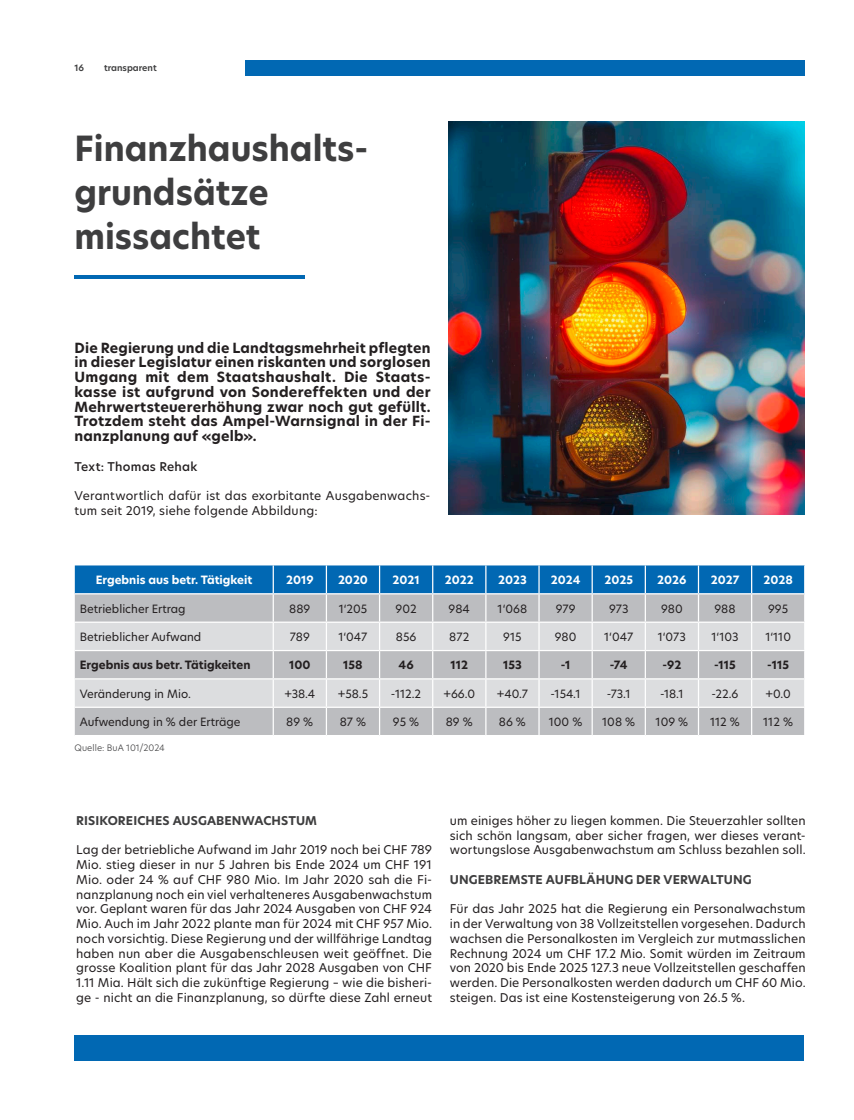
<style>
.page{position:relative;width:854px;height:1120px;background:#fff}
.page>*{position:absolute;margin:0;border:0;box-sizing:border-box;transform-origin:0 0}
.t1{font:700 34px/44.2px "New Hero";color:#3e3e3f}
.t2{font:700 13.75px/14.8px "New Hero";letter-spacing:.015em;color:#231f20;text-align:justify}
.t3{font:11.88px/14.8px "New Hero";letter-spacing:.01em;color:#231f20;text-align:justify}
.t4{font:700 11.88px "New Hero";letter-spacing:.01em;color:#3e3e3f}
.t5{font:500 11.88px "New Hero";letter-spacing:.02em;color:#231f20}
.t6{font:11.25px "New Hero";color:#231f20}
.t7{font:700 11.25px "New Hero";color:#fff}
.t8{font:700 11.25px "New Hero";color:#231f20}
.t9{font:300 8.75px "New Hero";letter-spacing:.005em;color:#3e3e3f}
.t10{font:600 8.75px "New Hero";color:#3e3e3f}
</style>
<div class="page">
<div style="left:74px;top:1035px;width:730px;height:25px;background:#0168b3"></div>
<div style="left:245px;top:60px;width:559px;height:15px;background:#0168b3"></div>
<hr style="left:74px;top:275px;width:231px;height:4px;background:#0168b3">
<img style="left:448px;top:121px;width:356px;height:394px">
<svg style="left:75px;top:565px;width:730px;height:170px;background:#abbdcb"></svg>
<hr style="left:75px;top:706px;width:198px;height:2px;background:#fff">
<hr style="left:273px;top:706px;width:53px;height:2px;background:#fff">
<hr style="left:326px;top:706px;width:54px;height:2px;background:#fff">
<hr style="left:380px;top:706px;width:53px;height:2px;background:#fff">
<hr style="left:433px;top:706px;width:53px;height:2px;background:#fff">
<hr style="left:486px;top:706px;width:53px;height:2px;background:#fff">
<hr style="left:539px;top:706px;width:53px;height:2px;background:#fff">
<hr style="left:592px;top:706px;width:53px;height:2px;background:#fff">
<hr style="left:645px;top:706px;width:53px;height:2px;background:#fff">
<hr style="left:698px;top:706px;width:54px;height:2px;background:#fff">
<hr style="left:752px;top:706px;width:53px;height:2px;background:#fff">
<p class="t10" style="left:74px;top:62px;width:11px">16</p>
<p class="t10" style="left:104px;top:62px;width:54px">transparent</p>
<h1 class="t1" style="left:74px;top:126px;width:295px">Finanzhaushalts&shy;grundsätze missachtet</h1>
<p class="t2" style="left:75px;top:340px;width:357px">Die Regierung und die Landtagsmehrheit pflegten in dieser Legislatur einen riskanten und sorglosen Umgang mit dem Staatshaushalt. Die Staats&shy;kasse ist aufgrund von Sondereffekten und der Mehrwertsteuererhöhung zwar noch gut gefüllt.<br>Trotzdem steht das Ampel-Warnsignal in der Fi&shy;nanzplanung auf «gelb».</p>
<p class="t5" style="left:75px;top:458px;width:124px">Text: Thomas Rehak</p>
<p class="t3" style="left:75px;top:488px;width:357px">Verantwortlich dafür ist das exorbitante Ausgabenwachs&shy;tum seit 2019, siehe folgende Abbildung:</p>
<p class="t7" style="left:96px;top:572px;width:158px">Ergebnis aus betr. Tätigkeit</p>
<p class="t7" style="left:286px;top:572px;width:29px">2019</p>
<p class="t7" style="left:338px;top:572px;width:31px">2020</p>
<p class="t7" style="left:392px;top:572px;width:29px">2021</p>
<p class="t7" style="left:445px;top:572px;width:30px">2022</p>
<p class="t7" style="left:498px;top:572px;width:30px">2023</p>
<p class="t7" style="left:551px;top:572px;width:31px">2024</p>
<p class="t7" style="left:604px;top:572px;width:30px">2025</p>
<p class="t7" style="left:657px;top:572px;width:31px">2026</p>
<p class="t7" style="left:711px;top:572px;width:30px">2027</p>
<p class="t7" style="left:763px;top:572px;width:31px">2028</p>
<p class="t6" style="left:80px;top:601px;width:107px">Betrieblicher Ertrag</p>
<p class="t6" style="left:289px;top:601px;width:23px">889</p>
<p class="t6" style="left:339px;top:601px;width:30px">1‘205</p>
<p class="t6" style="left:396px;top:601px;width:23px">902</p>
<p class="t6" style="left:449px;top:601px;width:23px">984</p>
<p class="t6" style="left:498px;top:601px;width:31px">1‘068</p>
<p class="t6" style="left:556px;top:601px;width:21px">979</p>
<p class="t6" style="left:609px;top:601px;width:21px">973</p>
<p class="t6" style="left:661px;top:601px;width:23px">980</p>
<p class="t6" style="left:714px;top:601px;width:23px">988</p>
<p class="t6" style="left:768px;top:601px;width:21px">995</p>
<p class="t6" style="left:80px;top:629px;width:123px">Betrieblicher Aufwand</p>
<p class="t6" style="left:290px;top:629px;width:22px">789</p>
<p class="t6" style="left:338px;top:629px;width:31px">1‘047</p>
<p class="t6" style="left:396px;top:629px;width:22px">856</p>
<p class="t6" style="left:449px;top:629px;width:21px">872</p>
<p class="t6" style="left:503px;top:629px;width:20px">915</p>
<p class="t6" style="left:555px;top:629px;width:23px">980</p>
<p class="t6" style="left:604px;top:629px;width:31px">1‘047</p>
<p class="t6" style="left:658px;top:629px;width:30px">1‘073</p>
<p class="t6" style="left:711px;top:629px;width:29px">1‘103</p>
<p class="t6" style="left:765px;top:629px;width:27px">1‘110</p>
<p class="t8" style="left:80px;top:657px;width:172px">Ergebnis aus betr. Tätigkeiten</p>
<p class="t8" style="left:289px;top:657px;width:23px">100</p>
<p class="t8" style="left:343px;top:657px;width:21px">158</p>
<p class="t8" style="left:399px;top:657px;width:17px">46</p>
<p class="t8" style="left:450px;top:657px;width:19px">112</p>
<p class="t8" style="left:503px;top:657px;width:20px">153</p>
<p class="t8" style="left:561px;top:657px;width:11px">-1</p>
<p class="t8" style="left:610px;top:657px;width:19px">-74</p>
<p class="t8" style="left:662px;top:657px;width:20px">-92</p>
<p class="t8" style="left:714px;top:657px;width:23px">-115</p>
<p class="t8" style="left:767px;top:657px;width:23px">-115</p>
<p class="t6" style="left:80px;top:686px;width:113px">Veränderung in Mio.</p>
<p class="t6" style="left:284px;top:686px;width:32px">+38.4</p>
<p class="t6" style="left:338px;top:686px;width:32px">+58.5</p>
<p class="t6" style="left:391px;top:686px;width:32px">-112.2</p>
<p class="t6" style="left:443px;top:686px;width:33px">+66.0</p>
<p class="t6" style="left:497px;top:686px;width:33px">+40.7</p>
<p class="t6" style="left:550px;top:686px;width:32px">-154.1</p>
<p class="t6" style="left:607px;top:686px;width:25px">-73.1</p>
<p class="t6" style="left:660px;top:686px;width:25px">-18.1</p>
<p class="t6" style="left:712px;top:686px;width:28px">-22.6</p>
<p class="t6" style="left:766px;top:686px;width:27px">+0.0</p>
<p class="t6" style="left:80px;top:714px;width:162px">Aufwendung in % der Erträge</p>
<p class="t6" style="left:286px;top:714px;width:28px">89 %</p>
<p class="t6" style="left:340px;top:714px;width:28px">87 %</p>
<p class="t6" style="left:393px;top:714px;width:28px">95 %</p>
<p class="t6" style="left:446px;top:714px;width:28px">89 %</p>
<p class="t6" style="left:499px;top:714px;width:29px">86 %</p>
<p class="t6" style="left:549px;top:714px;width:35px">100 %</p>
<p class="t6" style="left:602px;top:714px;width:34px">108 %</p>
<p class="t6" style="left:656px;top:714px;width:34px">109 %</p>
<p class="t6" style="left:710px;top:714px;width:31px">112 %</p>
<p class="t6" style="left:763px;top:714px;width:31px">112 %</p>
<p class="t9" style="left:74px;top:742px;width:92px">Quelle: BuA 101/2024</p>
<p class="t4" style="left:76px;top:812px;width:242px">RISIKOREICHES AUSGABENWACHSTUM</p>
<p class="t3" style="left:76px;top:842px;width:357px">Lag der betriebliche Aufwand im Jahr 2019 noch bei CHF 789<br>Mio. stieg dieser in nur 5 Jahren bis Ende 2024 um CHF 191<br>Mio. oder 24 % auf CHF 980 Mio. Im Jahr 2020 sah die Fi&shy;nanzplanung noch ein viel verhalteneres Ausgabenwachstum vor. Geplant waren für das Jahr 2024 Ausgaben von CHF 924<br>Mio. Auch im Jahr 2022 plante man für 2024 mit CHF 957 Mio. noch vorsichtig. Diese Regierung und der willfährige Landtag haben nun aber die Ausgabenschleusen weit geöffnet. Die grosse Koalition plant für das Jahr 2028 Ausgaben von CHF 1.11 Mia. Hält sich die zukünftige Regierung – wie die bisheri&shy;ge - nicht an die Finanzplanung, so dürfte diese Zahl erneut</p>
<p class="t3" style="left:450px;top:813px;width:357px">um einiges höher zu liegen kommen. Die Steuerzahler sollten sich schön langsam, aber sicher fragen, wer dieses verant&shy;wortungslose Ausgabenwachstum am Schluss bezahlen soll.</p>
<p class="t4" style="left:450px;top:871px;width:303px">UNGEBREMSTE AUFBLÄHUNG DER VERWALTUNG</p>
<p class="t3" style="left:450px;top:901px;width:357px">Für das Jahr 2025 hat die Regierung ein Personalwachstum in der Verwaltung von 38 Vollzeitstellen vorgesehen. Dadurch wachsen die Personalkosten im Vergleich zur mutmasslichen Rechnung 2024 um CHF 17.2 Mio. Somit würden im Zeitraum von 2020 bis Ende 2025 127.3 neue Vollzeitstellen geschaffen werden. Die Personalkosten werden dadurch um CHF 60 Mio. steigen. Das ist eine Kostensteigerung von 26.5 %.</p>
</div>
